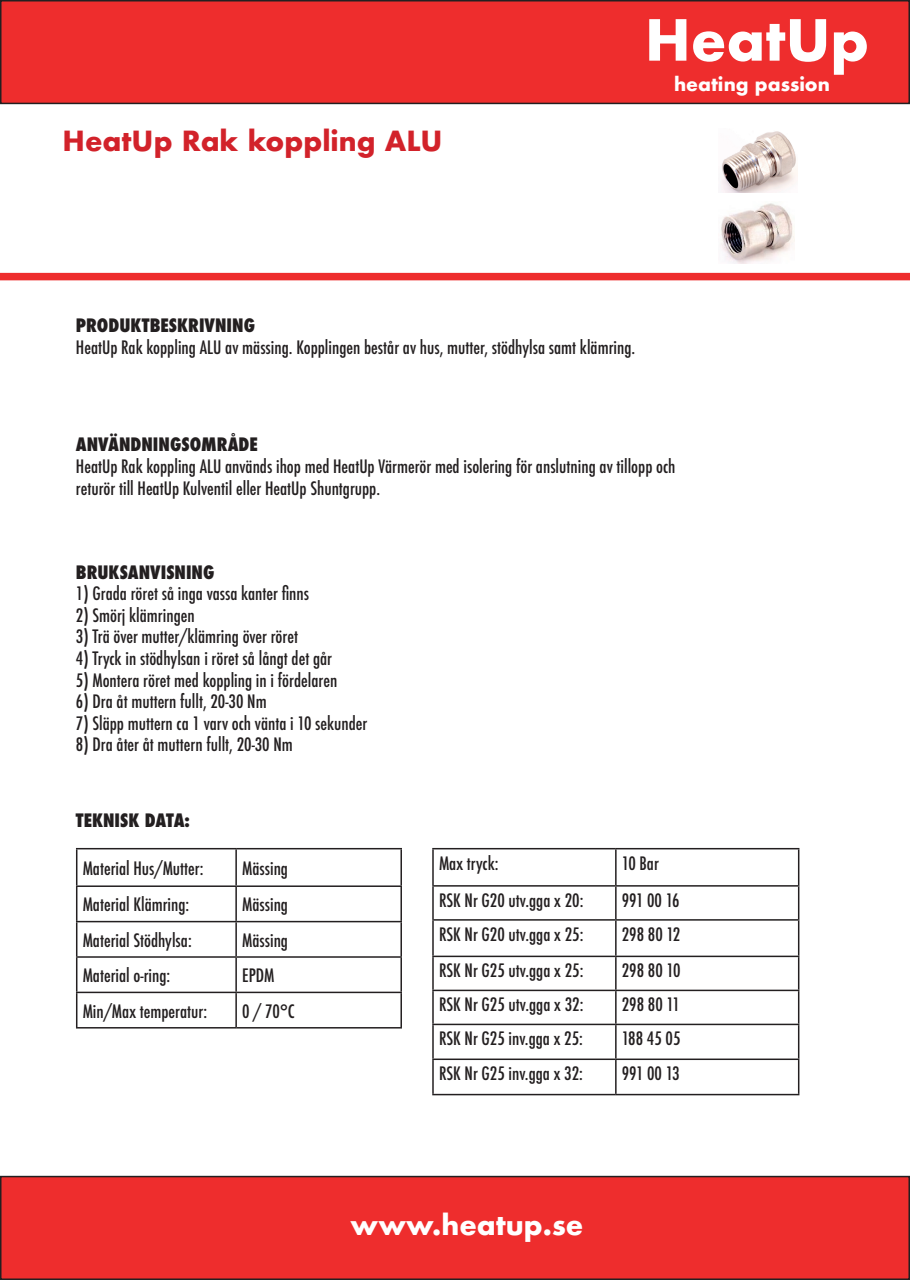
<style>
.page{position:relative;width:910px;height:1280px;background:#fff}
.page>*{position:absolute;margin:0;border:0;box-sizing:border-box;transform-origin:0 0}
.t1{font:700 55.05px "Futura";color:#fff}
.t2{font:700 27px "Futura";color:#d2222a}
.t3{font:700 27px "Futura";color:#fff}
.t4{font:700 18.3px "Futura";color:#fff}
.t5{font:500 condensed 18px/21.6px "Futura";color:#231f20}
.t6{font:800 condensed 18px "Futura";color:#231f20}
</style>
<div class="page">
<div style="left:1px;top:1px;width:908px;height:102px;background:#ee2d2d"></div>
<div style="left:0;top:0;width:910px;height:104px;border:2px solid #231f20"></div>
<div style="left:1px;top:1176px;width:908px;height:103px;background:#ee2d2d"></div>
<div style="left:0;top:1176px;width:910px;height:104px;border:2px solid #231f20"></div>
<div style="left:0;top:273px;width:910px;height:7px;background:#ee2d2d"></div>
<hr style="left:76px;top:848px;width:160px;height:1px;background:#231f20">
<hr style="left:76px;top:849px;width:1px;height:36px;background:#231f20">
<hr style="left:236px;top:848px;width:166px;height:1px;background:#231f20">
<hr style="left:235px;top:849px;width:2px;height:36px;background:#231f20">
<hr style="left:400px;top:849px;width:2px;height:36px;background:#231f20">
<hr style="left:76px;top:885px;width:160px;height:2px;background:#231f20">
<hr style="left:76px;top:887px;width:1px;height:34px;background:#231f20">
<hr style="left:236px;top:885px;width:166px;height:2px;background:#231f20">
<hr style="left:235px;top:887px;width:2px;height:34px;background:#231f20">
<hr style="left:400px;top:887px;width:2px;height:34px;background:#231f20">
<hr style="left:76px;top:921px;width:160px;height:1px;background:#231f20">
<hr style="left:76px;top:922px;width:1px;height:34px;background:#231f20">
<hr style="left:236px;top:921px;width:166px;height:1px;background:#231f20">
<hr style="left:235px;top:922px;width:2px;height:34px;background:#231f20">
<hr style="left:400px;top:922px;width:2px;height:34px;background:#231f20">
<hr style="left:76px;top:956px;width:160px;height:2px;background:#231f20">
<hr style="left:76px;top:958px;width:1px;height:34px;background:#231f20">
<hr style="left:236px;top:956px;width:166px;height:2px;background:#231f20">
<hr style="left:235px;top:958px;width:2px;height:34px;background:#231f20">
<hr style="left:400px;top:958px;width:2px;height:34px;background:#231f20">
<hr style="left:76px;top:992px;width:160px;height:1px;background:#231f20">
<hr style="left:76px;top:993px;width:1px;height:34px;background:#231f20">
<hr style="left:236px;top:992px;width:166px;height:1px;background:#231f20">
<hr style="left:235px;top:993px;width:2px;height:34px;background:#231f20">
<hr style="left:400px;top:993px;width:2px;height:34px;background:#231f20">
<hr style="left:76px;top:1027px;width:160px;height:1px;background:#231f20">
<hr style="left:236px;top:1027px;width:166px;height:1px;background:#231f20">
<hr style="left:432px;top:848px;width:184px;height:1px;background:#231f20">
<hr style="left:432px;top:849px;width:2px;height:36px;background:#231f20">
<hr style="left:616px;top:848px;width:183px;height:1px;background:#231f20">
<hr style="left:615px;top:849px;width:2px;height:36px;background:#231f20">
<hr style="left:798px;top:849px;width:1px;height:36px;background:#231f20">
<hr style="left:432px;top:885px;width:184px;height:2px;background:#231f20">
<hr style="left:432px;top:887px;width:2px;height:32px;background:#231f20">
<hr style="left:616px;top:885px;width:183px;height:2px;background:#231f20">
<hr style="left:615px;top:887px;width:2px;height:32px;background:#231f20">
<hr style="left:798px;top:887px;width:1px;height:32px;background:#231f20">
<hr style="left:432px;top:919px;width:184px;height:2px;background:#231f20">
<hr style="left:432px;top:921px;width:2px;height:35px;background:#231f20">
<hr style="left:616px;top:919px;width:183px;height:2px;background:#231f20">
<hr style="left:615px;top:921px;width:2px;height:35px;background:#231f20">
<hr style="left:798px;top:921px;width:1px;height:35px;background:#231f20">
<hr style="left:432px;top:956px;width:184px;height:1px;background:#231f20">
<hr style="left:432px;top:957px;width:2px;height:33px;background:#231f20">
<hr style="left:616px;top:956px;width:183px;height:1px;background:#231f20">
<hr style="left:615px;top:957px;width:2px;height:33px;background:#231f20">
<hr style="left:798px;top:957px;width:1px;height:33px;background:#231f20">
<hr style="left:432px;top:990px;width:184px;height:1px;background:#231f20">
<hr style="left:432px;top:991px;width:2px;height:33px;background:#231f20">
<hr style="left:616px;top:990px;width:183px;height:1px;background:#231f20">
<hr style="left:615px;top:991px;width:2px;height:33px;background:#231f20">
<hr style="left:798px;top:991px;width:1px;height:33px;background:#231f20">
<hr style="left:432px;top:1024px;width:184px;height:1px;background:#231f20">
<hr style="left:432px;top:1025px;width:2px;height:33px;background:#231f20">
<hr style="left:616px;top:1024px;width:183px;height:1px;background:#231f20">
<hr style="left:615px;top:1025px;width:2px;height:33px;background:#231f20">
<hr style="left:798px;top:1025px;width:1px;height:33px;background:#231f20">
<hr style="left:432px;top:1058px;width:184px;height:2px;background:#231f20">
<hr style="left:432px;top:1060px;width:2px;height:34px;background:#231f20">
<hr style="left:616px;top:1058px;width:183px;height:2px;background:#231f20">
<hr style="left:615px;top:1060px;width:2px;height:34px;background:#231f20">
<hr style="left:798px;top:1060px;width:1px;height:34px;background:#231f20">
<hr style="left:432px;top:1094px;width:184px;height:1px;background:#231f20">
<hr style="left:616px;top:1094px;width:183px;height:1px;background:#231f20">
<img style="left:721px;top:131px;width:77px;height:61px">
<img style="left:721px;top:203px;width:74px;height:60px">
<h2 class="t2" style="left:63px;top:121px;width:381px">HeatUp Rak koppling ALU</h2>
<h1 class="t1" style="left:645px;top:0;width:226px">HeatUp</h1>
<p class="t4" style="left:674px;top:71px;width:157px">heating passion</p>
<p class="t6" style="left:76px;top:313px;width:181px">PRODUKTBESKRIVNING</p>
<p class="t5" style="left:76px;top:336px;width:561px">HeatUp Rak koppling ALU av mässing. Kopplingen består av hus, mutter, stödhylsa samt klämring.</p>
<p class="t6" style="left:76px;top:432px;width:183px">ANVÄNDNINGSOMRÅDE</p>
<p class="t5" style="left:76px;top:456px;width:601px">HeatUp Rak koppling ALU används ihop med HeatUp Värmerör med isolering för anslutning av tillopp och returör till HeatUp Kulventil eller HeatUp Shuntgrupp.</p>
<p class="t6" style="left:76px;top:560px;width:140px">BRUKSANVISNING</p>
<p class="t5" style="left:76px;top:583px;width:235px">1) Grada röret så inga vassa kanter finns</p>
<p class="t5" style="left:76px;top:604px;width:120px">2) Smörj klämringen</p>
<p class="t5" style="left:76px;top:626px;width:224px">3) Trä över mutter/klämring över röret</p>
<p class="t5" style="left:76px;top:647px;width:258px">4) Tryck in stödhylsan i röret så långt det går</p>
<p class="t5" style="left:76px;top:669px;width:263px">5) Montera röret med koppling in i fördelaren</p>
<p class="t5" style="left:76px;top:691px;width:192px">6) Dra åt muttern fullt, 20-30 Nm</p>
<p class="t5" style="left:76px;top:712px;width:293px">7) Släpp muttern ca 1 varv och vänta i 10 sekunder</p>
<p class="t5" style="left:76px;top:734px;width:218px">8) Dra åter åt muttern fullt, 20-30 Nm</p>
<p class="t6" style="left:76px;top:808px;width:115px">TEKNISK DATA:</p>
<p class="t5" style="left:83px;top:857px;width:122px">Material Hus/Mutter:</p>
<p class="t5" style="left:242px;top:857px;width:47px">Mässing</p>
<p class="t5" style="left:83px;top:894px;width:108px">Material Klämring:</p>
<p class="t5" style="left:242px;top:894px;width:47px">Mässing</p>
<p class="t5" style="left:83px;top:929px;width:111px">Material Stödhylsa:</p>
<p class="t5" style="left:242px;top:929px;width:47px">Mässing</p>
<p class="t5" style="left:83px;top:965px;width:89px">Material o-ring:</p>
<p class="t5" style="left:242px;top:965px;width:34px">EPDM</p>
<p class="t5" style="left:83px;top:1000px;width:126px">Min/Max temperatur:</p>
<p class="t5" style="left:242px;top:1000px;width:54px">0 / 70°C</p>
<p class="t5" style="left:439px;top:852px;width:61px">Max tryck:</p>
<p class="t5" style="left:622px;top:852px;width:39px">10 Bar</p>
<p class="t5" style="left:439px;top:889px;width:146px">RSK Nr G20 utv.gga x 20:</p>
<p class="t5" style="left:622px;top:889px;width:59px">991 00 16</p>
<p class="t5" style="left:439px;top:923px;width:146px">RSK Nr G20 utv.gga x 25:</p>
<p class="t5" style="left:622px;top:923px;width:60px">298 80 12</p>
<p class="t5" style="left:439px;top:960px;width:146px">RSK Nr G25 utv.gga x 25:</p>
<p class="t5" style="left:622px;top:960px;width:60px">298 80 10</p>
<p class="t5" style="left:439px;top:994px;width:146px">RSK Nr G25 utv.gga x 32:</p>
<p class="t5" style="left:622px;top:994px;width:60px">298 80 11</p>
<p class="t5" style="left:439px;top:1028px;width:145px">RSK Nr G25 inv.gga x 25:</p>
<p class="t5" style="left:622px;top:1028px;width:60px">188 45 05</p>
<p class="t5" style="left:439px;top:1063px;width:145px">RSK Nr G25 inv.gga x 32:</p>
<p class="t5" style="left:622px;top:1063px;width:59px">991 00 13</p>
<h2 class="t3" style="left:351px;top:1205px;width:234px">www.heatup.se</h2>
</div>
